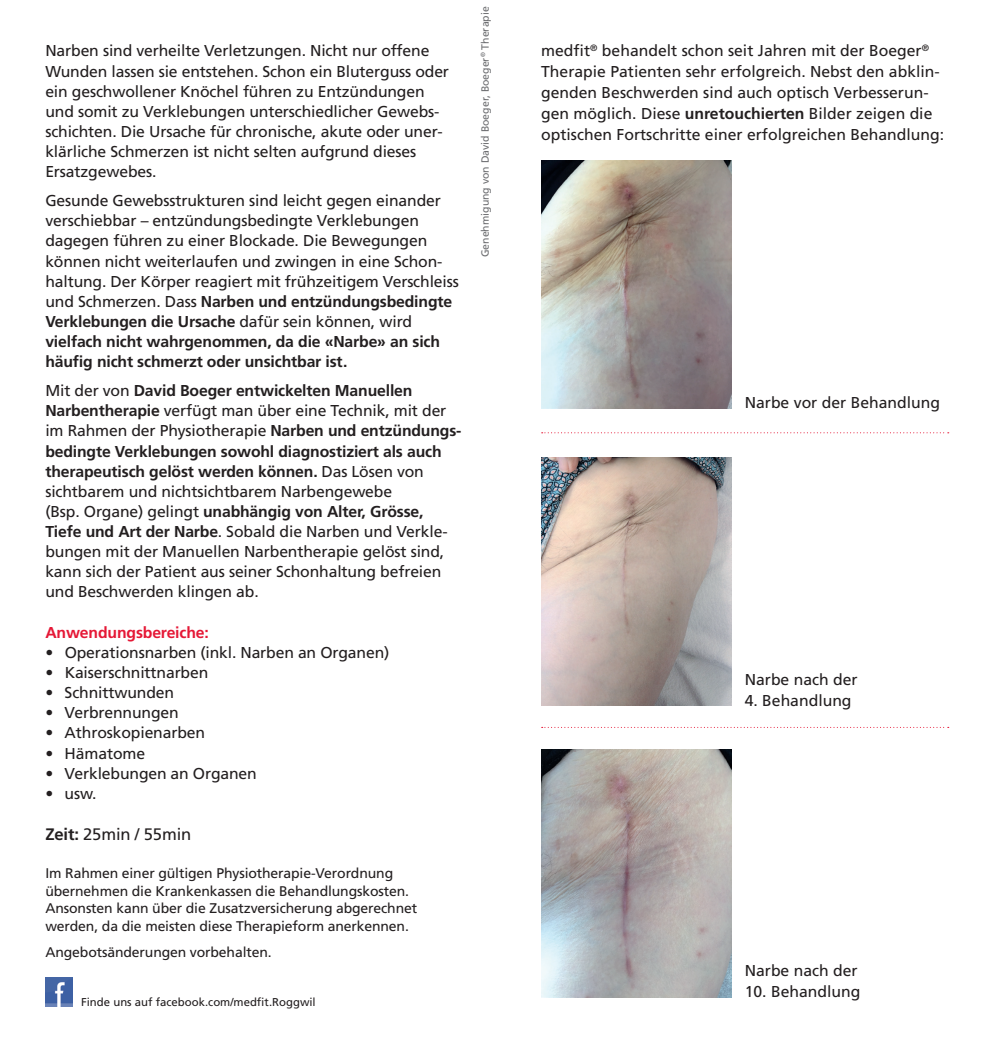
<style>
.page{position:relative;width:993px;height:1042px;background:#fff}
.page>*{position:absolute;margin:0;border:0;box-sizing:border-box;transform-origin:0 0}
.t1{font:16.62px "Frutiger";letter-spacing:-.01em;color:#231f20}
.t2{font:15.75px/20.1px "Frutiger";letter-spacing:-.01em;color:#231f20}
.t3{font:700 15.75px "Frutiger";letter-spacing:-.01em;color:#e51836}
.t4{font:14px/17.5px "Frutiger";letter-spacing:-.01em;color:#231f20}
.t5{font:11.38px "Frutiger";color:#231f20}
.t6{font:10.5px "Frutiger";color:#6c6d70}
.s1{font-weight:700}
</style>
<div class="page">
<img style="left:45px;top:977px;width:27px;height:29px">
<img style="left:541px;top:160px;width:190px;height:248px">
<img style="left:541px;top:457px;width:190px;height:248px">
<img style="left:541px;top:749px;width:190px;height:248px">
<svg style="left:541px;top:432px;width:407px;height:1px"></svg>
<svg style="left:541px;top:727px;width:407px;height:1px"></svg>
<p class="t2" style="left:45px;top:41px;width:405px">Narben sind verheilte Verletzungen. Nicht nur offene Wunden lassen sie entstehen. Schon ein Bluterguss oder ein geschwollener Knöchel führen zu Entzündungen und somit zu Verklebungen unterschiedlicher Gewebs&shy;schichten. Die Ursache für chronische, akute oder uner&shy;klärliche Schmerzen ist nicht selten aufgrund dieses Ersatzgewebes.</p>
<p class="t2" style="left:45px;top:191px;width:415px">Gesunde Gewebsstrukturen sind leicht gegen einander verschiebbar – entzündungsbedingte Verklebungen dagegen führen zu einer Blockade. Die Bewegungen können nicht weiterlaufen und zwingen in eine Schon&shy;haltung. Der Körper reagiert mit frühzeitigem Verschleiss und Schmerzen. Dass <span class="s1">Narben und entzündungsbedingte Verklebungen die Ursache</span> dafür sein können, wird <span class="s1">vielfach nicht wahrgenommen, da die «Narbe» an sich häufig nicht schmerzt oder unsichtbar ist.</span></p>
<p class="t2" style="left:45px;top:381px;width:417px">Mit der von <span class="s1">David Boeger entwickelten Manuellen Narbentherapie</span> verfügt man über eine Technik, mit der im Rahmen der Physiotherapie <span class="s1">Narben und entzündungs&shy;bedingte Verklebungen sowohl diagnostiziert als auch therapeutisch gelöst werden können.</span> Das Lösen von sichtbarem und nichtsichtbarem Narbengewebe<br>(Bsp. Organe) gelingt <span class="s1">unabhängig von Alter, Grösse, Tiefe und Art der Narbe</span>. Sobald die Narben und Verkle&shy;bungen mit der Manuellen Narbentherapie gelöst sind, kann sich der Patient aus seiner Schonhaltung befreien und Beschwerden klingen ab.</p>
<p class="t3" style="left:45px;top:623px;width:165px">Anwendungsbereiche:</p>
<p class="t2" style="left:45px;top:642px;width:345px">• Operationsnarben (inkl. Narben an Organen)</p>
<p class="t2" style="left:45px;top:662px;width:164px">• Kaiserschnittnarben</p>
<p class="t2" style="left:45px;top:682px;width:130px">• Schnittwunden</p>
<p class="t2" style="left:45px;top:703px;width:135px">• Verbrennungen</p>
<p class="t2" style="left:45px;top:723px;width:161px">• Athroskopienarben</p>
<p class="t2" style="left:45px;top:743px;width:101px">• Hämatome</p>
<p class="t2" style="left:45px;top:763px;width:213px">• Verklebungen an Organen</p>
<p class="t2" style="left:45px;top:783px;width:53px">• usw.</p>
<p class="t1" style="left:45px;top:824px;width:147px"><span class="s1">Zeit:</span> 25min / 55min</p>
<p class="t4" style="left:45px;top:865px;width:373px">Im Rahmen einer gültigen Physiotherapie-Verordnung übernehmen die Krankenkassen die Behandlungskosten.<br>Ansonsten kann über die Zusatzversicherung abgerechnet werden, da die meisten diese Therapieform anerkennen.</p>
<p class="t4" style="left:45px;top:943px;width:228px">Angebotsänderungen vorbehalten.</p>
<p class="t5" style="left:81px;top:995px;width:236px">Finde uns auf facebook.com/medfit.Roggwil</p>
<p class="t6" style="left:478px;top:257px;width:252px;rotate:-90deg">Genehmigung von David Boeger, Boeger<sup>®</sup> Therapie</p>
<p class="t2" style="left:541px;top:41px;width:404px;line-height:21px">medfit<sup>®</sup> behandelt schon seit Jahren mit der Boeger<sup>® </sup>Therapie Patienten sehr erfolgreich. Nebst den abklin&shy;genden Beschwerden sind auch optisch Verbesserun&shy;gen möglich. Diese <span class="s1">unretouchierten</span> Bilder zeigen die optischen Fortschritte einer erfolgreichen Behandlung:</p>
<p class="t2" style="left:744px;top:393px;width:197px">Narbe vor der Behandlung</p>
<p class="t2" style="left:744px;top:669px;width:114px">Narbe nach der</p>
<p class="t2" style="left:744px;top:690px;width:108px">4. Behandlung</p>
<p class="t2" style="left:744px;top:961px;width:114px">Narbe nach der</p>
<p class="t2" style="left:744px;top:982px;width:117px">10. Behandlung</p>
</div>
